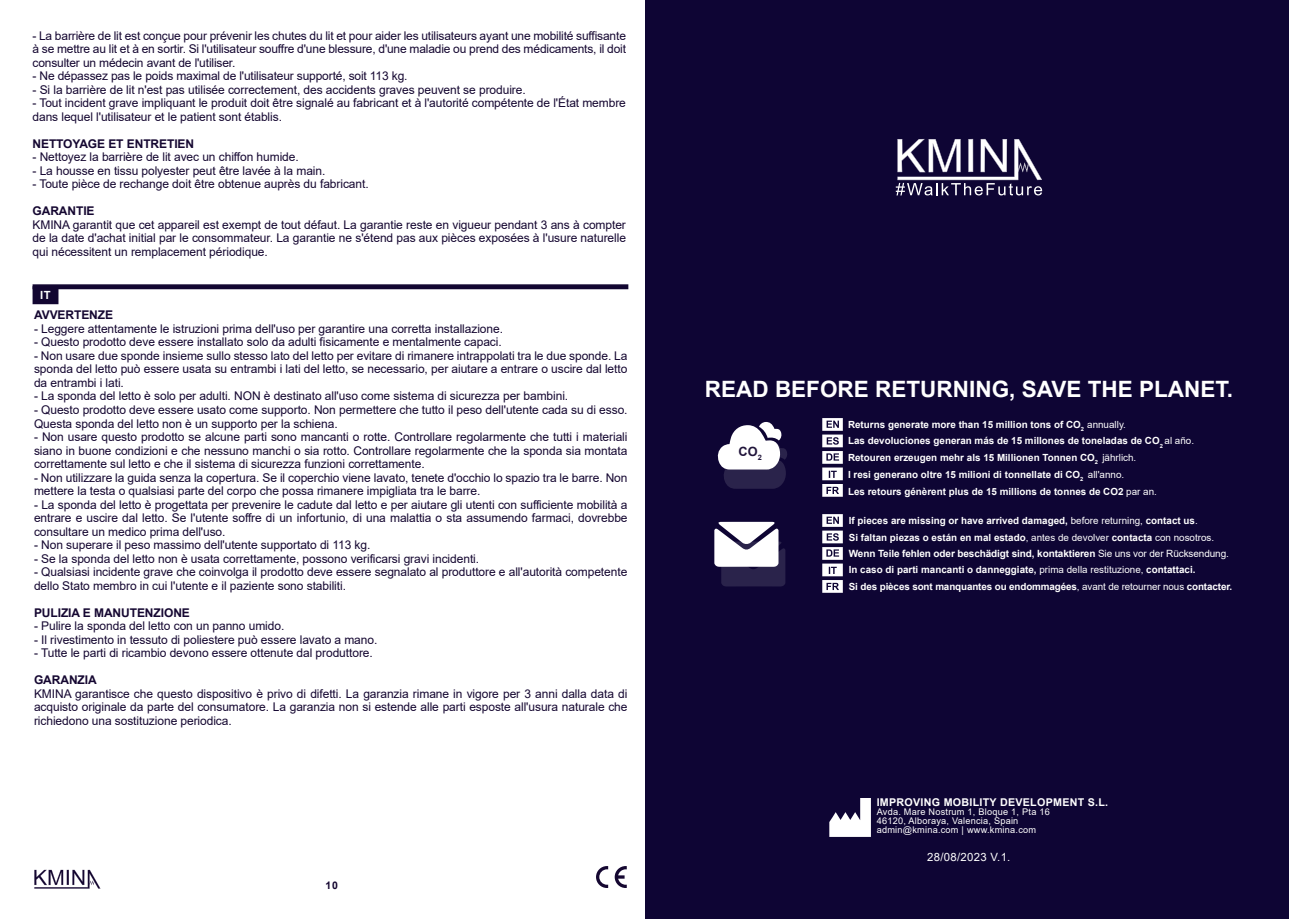
<style>
.page{position:relative;width:1289px;height:919px;background:#fff}
.page>*{position:absolute;margin:0;border:0;box-sizing:border-box;transform-origin:0 0}
.t1{font:700 22.5px "Arial";color:#fff}
.t2{font:700 12.75px "Arial";color:#20143a}
.t3{font:12px/13.5px "Arial";letter-spacing:-.005em;color:#150731;text-align:justify}
.t4{font:700 12px "Arial";letter-spacing:-.005em;color:#150731}
.t5{font:11.4px "Arial";letter-spacing:.025em;color:#fff}
.t6{font:700 11.25px "Arial";color:#fff}
.t7{font:700 10.65px "Arial";letter-spacing:.025em;color:#fff}
.t8{font:700 10.5px "Arial";color:#150731}
.t9{font:700 10.05px "Arial";letter-spacing:-.01em;color:#fff}
.t10{font:700 9.9px/16.6px "Arial";color:#fff}
.t11{font:9.15px/9.1px "Arial";letter-spacing:.025em;color:#fff}
.s1{font-weight:400}
</style>
<div class="page">
<svg style="left:34px;top:869px;width:66px;height:19px"></svg>
<svg style="left:614px;top:866px;width:12px;height:21px"></svg>
<svg style="left:596px;top:866px;width:12px;height:21px"></svg>
<div style="left:33px;top:286px;width:25px;height:18px;background:#120631"></div>
<svg style="left:33px;top:284px;width:595px;height:5px;background:#21163e"></svg>
<div style="left:645px;top:0;width:643px;height:918px;background:#0e0534"></div>
<svg style="left:829px;top:798px;width:41px;height:38px"></svg>
<svg style="left:895px;top:139px;width:147px;height:56px"></svg>
<svg style="left:822px;top:418px;width:20px;height:78px"></svg>
<svg style="left:822px;top:514px;width:20px;height:78px"></svg>
<svg style="left:717px;top:422px;width:70px;height:66px"></svg>
<svg style="left:714px;top:522px;width:71px;height:64px;background:#9a97aa"></svg>
<p class="t3" style="left:33px;top:29px;width:595px">- La barrière de lit est conçue pour prévenir les chutes du lit et pour aider les utilisateurs ayant une mobilité suffisante à se mettre au lit et à en sortir. Si l'utilisateur souffre d'une blessure, d'une maladie ou prend des médicaments, il doit consulter un médecin avant de l'utiliser.</p>
<p class="t3" style="left:33px;top:69px;width:376px">- Ne dépassez pas le poids maximal de l'utilisateur supporté, soit 113 kg.</p>
<p class="t3" style="left:33px;top:83px;width:495px">- Si la barrière de lit n'est pas utilisée correctement, des accidents graves peuvent se produire.</p>
<p class="t3" style="left:33px;top:96px;width:595px">- Tout incident grave impliquant le produit doit être signalé au fabricant et à l'autorité compétente de l'État membre dans lequel l'utilisateur et le patient sont établis.</p>
<p class="t4" style="left:33px;top:135px;width:163px">NETTOYAGE ET ENTRETIEN</p>
<p class="t3" style="left:33px;top:150px;width:268px">- Nettoyez la barrière de lit avec un chiffon humide.</p>
<p class="t3" style="left:33px;top:164px;width:294px">- La housse en tissu polyester peut être lavée à la main.</p>
<p class="t3" style="left:33px;top:177px;width:338px">- Toute pièce de rechange doit être obtenue auprès du fabricant.</p>
<p class="t4" style="left:33px;top:203px;width:64px">GARANTIE</p>
<p class="t3" style="left:33px;top:218px;width:595px">KMINA garantit que cet appareil est exempt de tout défaut. La garantie reste en vigueur pendant 3 ans à compter de la date d'achat initial par le consommateur. La garantie ne s'étend pas aux pièces exposées à l'usure naturelle qui nécessitent un remplacement périodique.</p>
<p class="t6" style="left:40px;top:287px;width:12px">IT</p>
<p class="t4" style="left:34px;top:307px;width:81px">AVVERTENZE</p>
<p class="t3" style="left:34px;top:322px;width:470px">- Leggere attentamente le istruzioni prima dell'uso per garantire una corretta installazione.</p>
<p class="t3" style="left:34px;top:335px;width:469px">- Questo prodotto deve essere installato solo da adulti fisicamente e mentalmente capaci.</p>
<p class="t3" style="left:34px;top:349px;width:595px">- Non usare due sponde insieme sullo stesso lato del letto per evitare di rimanere intrappolati tra le due sponde. La sponda del letto può essere usata su entrambi i lati del letto, se necessario, per aiutare a entrare o uscire dal letto da entrambi i lati.</p>
<p class="t3" style="left:34px;top:389px;width:535px">- La sponda del letto è solo per adulti. NON è destinato all'uso come sistema di sicurezza per bambini.</p>
<p class="t3" style="left:34px;top:403px;width:595px">- Questo prodotto deve essere usato come supporto. Non permettere che tutto il peso dell'utente cada su di esso.<br>Questa sponda del letto non è un supporto per la schiena.</p>
<p class="t3" style="left:34px;top:430px;width:595px">- Non usare questo prodotto se alcune parti sono mancanti o rotte. Controllare regolarmente che tutti i materiali siano in buone condizioni e che nessuno manchi o sia rotto. Controllare regolarmente che la sponda sia montata correttamente sul letto e che il sistema di sicurezza funzioni correttamente.</p>
<p class="t3" style="left:34px;top:470px;width:595px">- Non utilizzare la guida senza la copertura. Se il coperchio viene lavato, tenete d'occhio lo spazio tra le barre. Non mettere la testa o qualsiasi parte del corpo che possa rimanere impigliata tra le barre.</p>
<p class="t3" style="left:34px;top:497px;width:595px">- La sponda del letto è progettata per prevenire le cadute dal letto e per aiutare gli utenti con sufficiente mobilità a entrare e uscire dal letto. Se l'utente soffre di un infortunio, di una malattia o sta assumendo farmaci, dovrebbe consultare un medico prima dell'uso.</p>
<p class="t3" style="left:34px;top:538px;width:338px">- Non superare il peso massimo dell'utente supportato di 113 kg.</p>
<p class="t3" style="left:34px;top:551px;width:446px">- Se la sponda del letto non è usata correttamente, possono verificarsi gravi incidenti.</p>
<p class="t3" style="left:34px;top:565px;width:595px">- Qualsiasi incidente grave che coinvolga il prodotto deve essere segnalato al produttore e all'autorità competente dello Stato membro in cui l'utente e il paziente sono stabiliti.</p>
<p class="t4" style="left:34px;top:604px;width:157px">PULIZIA E MANUTENZIONE</p>
<p class="t3" style="left:34px;top:619px;width:252px">- Pulire la sponda del letto con un panno umido.</p>
<p class="t3" style="left:34px;top:632px;width:345px">- Il rivestimento in tessuto di poliestere può essere lavato a mano.</p>
<p class="t3" style="left:34px;top:646px;width:340px">- Tutte le parti di ricambio devono essere ottenute dal produttore.</p>
<p class="t4" style="left:34px;top:671px;width:64px">GARANZIA</p>
<p class="t3" style="left:34px;top:686px;width:595px">KMINA garantisce che questo dispositivo è privo di difetti. La garanzia rimane in vigore per 3 anni dalla data di acquisto originale da parte del consumatore. La garanzia non si estende alle parti esposte all'usura naturale che richiedono una sostituzione periodica.</p>
<p class="t8" style="left:325px;top:877px;width:14px">10</p>
<h1 class="t1" style="left:705px;top:373px;width:529px">READ BEFORE RETURNING, SAVE THE PLANET.</h1>
<p class="t10" style="left:848px;top:416px;width:347px">Returns generate more than 15 million tons of CO<sub>2</sub> <span class="s1">annually.<br></span>Las devoluciones generan más de 15 millones de toneladas de CO<sub>2</sub> <span class="s1">al año.<br></span>Retouren erzeugen mehr als 15 Millionen Tonnen CO<sub>2</sub> <span class="s1">jährlich.<br></span>I resi generano oltre 15 milioni di tonnellate di CO<sub>2</sub> <span class="s1">all'anno.<br></span>Les retours génèrent plus de 15 millions de tonnes de CO2 <span class="s1">par an.</span></p>
<p class="t10" style="left:848px;top:512px;width:367px">If pieces are missing or have arrived damaged, <span class="s1">before returning,</span> contact us<span class="s1">.<br></span>Si faltan piezas o están en mal estado<span class="s1">, antes de devolver</span> contacta <span class="s1">con nosotros.</span></p>
<p class="t9" style="left:848px;top:546px;width:381px">Wenn Teile fehlen oder beschädigt sind, kontaktieren <span class="s1">Sie uns vor der Rücksendung.</span></p>
<p class="t10" style="left:848px;top:561px;width:385px">In caso di parti mancanti o danneggiate, <span class="s1">prima della restituzione,</span> contattaci.<br>Si des pièces sont manquantes ou endommagées<span class="s1">, avant de retourner nous</span> contacter.</p>
<p class="t2" style="left:738px;top:442px;width:25px">CO<sub>2</sub></p>
<p class="t7" style="left:876px;top:794px;width:233px">IMPROVING MOBILITY DEVELOPMENT S.L.</p>
<p class="t11" style="left:876px;top:807px;width:175px">Avda. Mare Nostrum 1, Bloque 1, Pta 16<br>46120, Alboraya, Valencia, Spain admin@kmina.com | www.kmina.com</p>
<p class="t5" style="left:927px;top:849px;width:85px">28/08/2023 V.1.</p>
</div>
